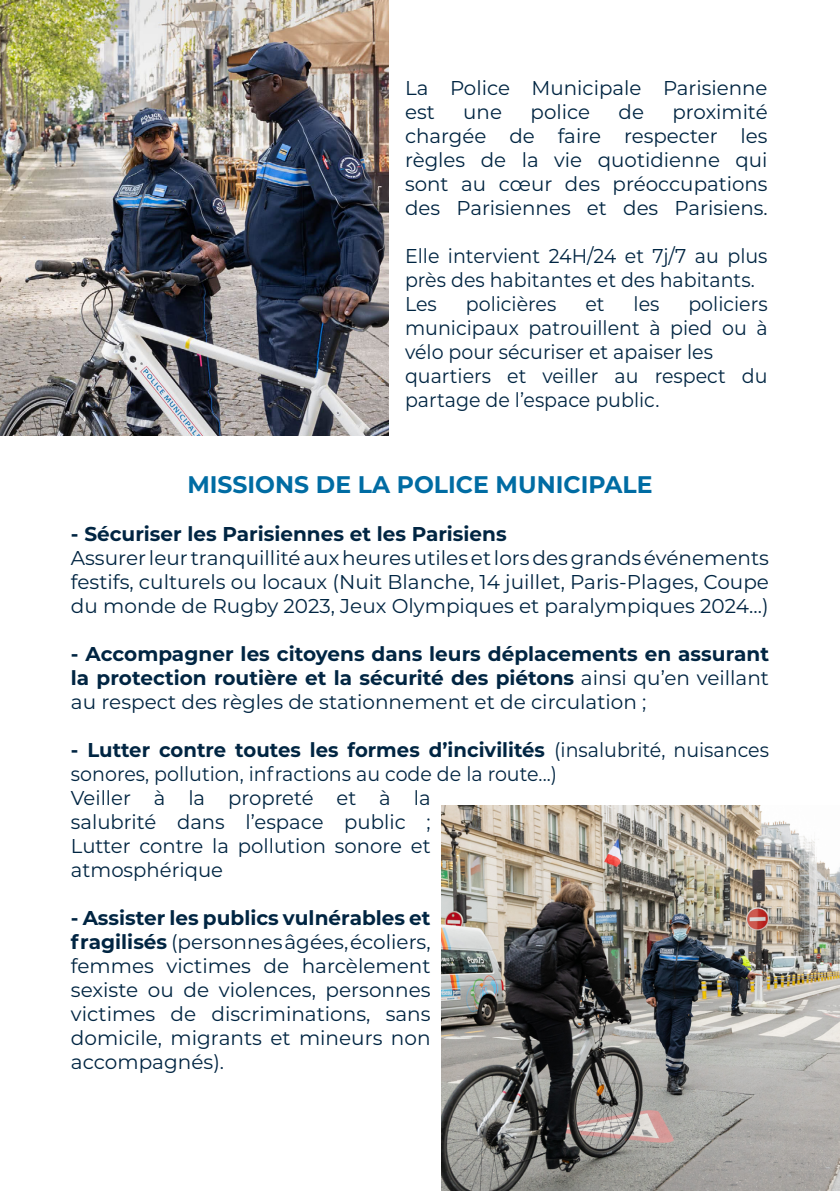
<style>
.page{position:relative;width:840px;height:1191px;background:#fff}
.page>*{position:absolute;margin:0;border:0;box-sizing:border-box;transform-origin:0 0}
.t1{font:700 24px "Montserrat";color:#006ca3}
.t2{font:20px/24px "Montserrat";color:#002542;text-align:justify}
.t3{font:20px/24px "Montserrat";color:#002542;scale:.95 1}
.t4{font:700 20px/24px "Montserrat";color:#002542;text-align:justify}
.s1{font-weight:400}
.s2{font-weight:700}
</style>
<div class="page">
<img style="left:0;top:0;width:388px;height:435px">
<img style="left:441px;top:805px;width:398px;height:386px">
<p class="t2" style="left:405px;top:75px;width:364px">La Police Municipale Parisienne est</p>
<p class="t2" style="left:405px;top:99px;width:364px;text-indent:267px">proximité chargée de faire respecter les règles de la vie quotidienne qui sont au cœur des préoccupations des Parisiennes et des Parisiens.</p>
<p class="t3" style="left:405px;top:243px;width:383px">Elle intervient 24H/24 et 7j/7 au plus près des habitantes et des habitants.<br>Les</p>
<p class="t2" style="left:463px;top:99px;width:40px">une</p>
<p class="t2" style="left:530px;top:99px;width:61px">police</p>
<p class="t2" style="left:618px;top:99px;width:27px">de</p>
<p class="t3" style="left:405px;top:291px;width:383px;text-indent:283px">policiers municipaux patrouillent à pied ou à vélo pour sécuriser et apaiser les quartiers et veiller au respect du partage de l’espace public.</p>
<p class="t3" style="left:465px;top:291px;width:97px">policières</p>
<p class="t3" style="left:585px;top:291px;width:22px">et</p>
<p class="t3" style="left:633px;top:291px;width:29px">les</p>
<p class="t1" style="left:187px;top:467px;width:466px">MISSIONS DE LA POLICE MUNICIPALE</p>
<p class="t4" style="left:71px;top:521px;width:437px">- Sécuriser les Parisiennes et les Parisiens</p>
<p class="t2" style="left:71px;top:545px;width:699px">Assurer leur tranquillité aux heures utiles et lors des grands événements festifs, culturels ou locaux (Nuit Blanche, 14 juillet, Paris-Plages, Coupe du monde de Rugby 2023, Jeux Olympiques et paralympiques 2024...)</p>
<p class="t4" style="left:71px;top:641px;width:699px">- Accompagner les citoyens dans leurs déplacements en assurant la protection routière et la sécurité des piétons <span class="s1">ainsi qu’en veillant au respect des règles de stationnement et de circulation ;</span></p>
<p class="t2" style="left:71px;top:737px;width:699px;text-align:left"><span class="s2">- Lutter contre toutes les formes d’incivilités</span> (insalubrité, nuisances sonores, pollution, infractions au code de la route...)<br>Veiller à la propreté et à la<br>salubrité dans l’espace public ;<br>Lutter contre la pollution sonore et<br>atmosphérique</p>
<p class="t2" style="left:71px;top:905px;width:361px"><span class="s2">- Assister les publics vulnérables et fragilisés</span> (personnes âgées, écoliers, femmes victimes de harcèlement sexiste ou de violences, personnes victimes de discriminations, sans domicile, migrants et mineurs non accompagnés).</p>
</div>
